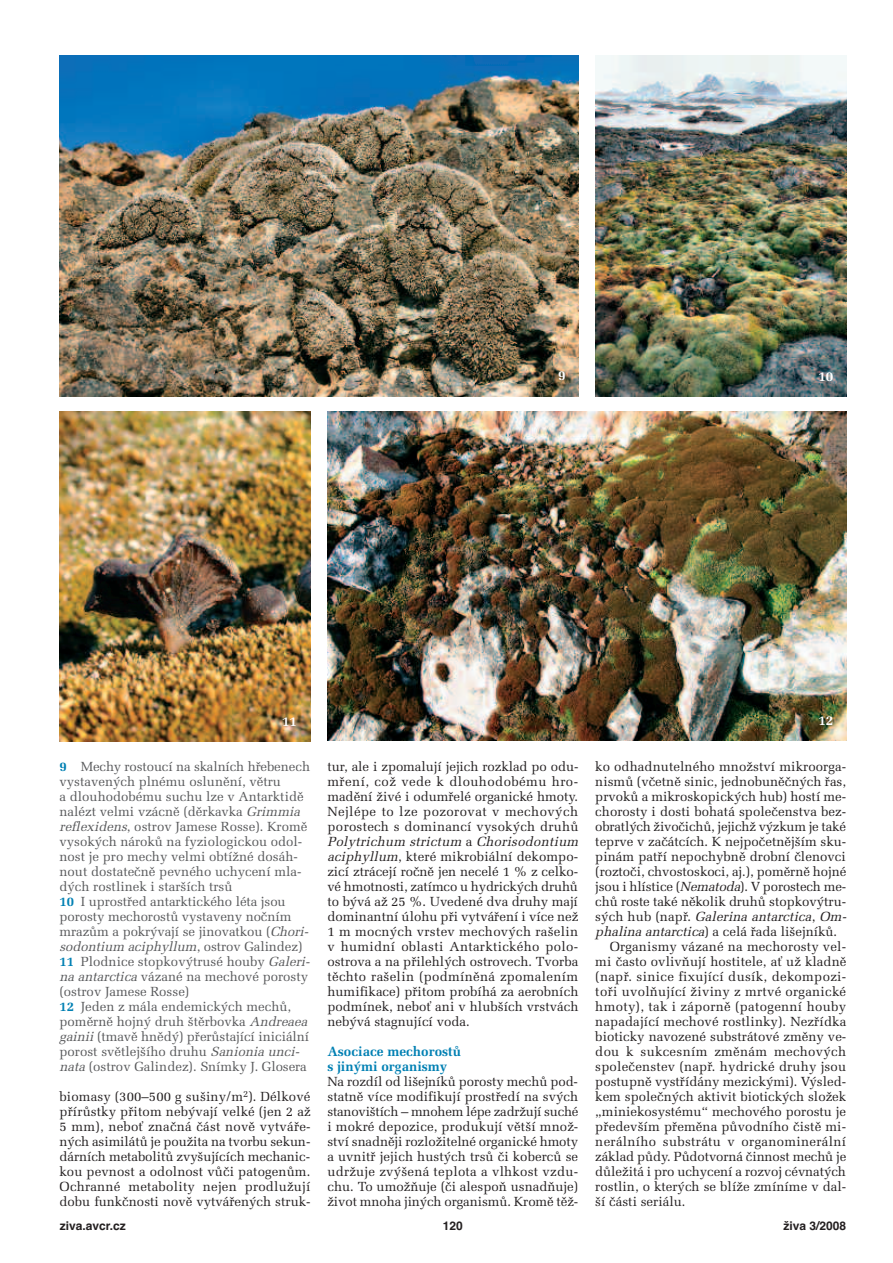
<style>
.page{position:relative;width:893px;height:1263px;background:#fff}
.page>*{position:absolute;margin:0;border:0;box-sizing:border-box;transform-origin:0 0}
.t1{font:700 13.5px/15px "Melior CE";color:#0080b3}
.t2{font:700 13.5px "Melior CE";color:#fff}
.t3{font:13.2px/15px "Melior CE";color:#231f20;text-align:justify}
.t4{font:13.2px/15px "Melior CE";color:#57585a}
.t5{font:13.2px "Melior CE";letter-spacing:.02em;color:#231f20}
.t6{font:13.2px "Melior CE";letter-spacing:.025em;color:#231f20}
.t7{font:italic 13.2px "Melior CE";color:#231f20}
.t8{font:700 12px "Helvetica CE";color:#231f20}
.s1{font-weight:700;color:#0080b3}
.s2{font-style:italic}
.s3{font-style:normal}
</style>
<div class="page">
<img style="left:595px;top:55px;width:251px;height:341px">
<img style="left:60px;top:55px;width:518px;height:341px">
<img style="left:327px;top:411px;width:519px;height:330px">
<img style="left:60px;top:411px;width:250px;height:330px">
<p class="t2" style="left:558px;top:371px;width:9px">9</p>
<p class="t2" style="left:818px;top:372px;width:17px">10</p>
<p class="t2" style="left:282px;top:716px;width:17px">11</p>
<p class="t2" style="left:818px;top:715px;width:17px">12</p>
<p class="t4" style="left:60px;top:761px;width:254px"><span class="s1">9</span> Mechy rostoucí na skalních hřebenech vystavených plnému oslunění, větru<br>a dlouhodobému suchu lze v Antarktidě nalézt velmi vzácně (děrkavka <span class="s2">Grimmia reflexidens</span>, ostrov Jamese Rosse). Kromě vysokých nároků na fyziologickou odol&shy;nost je pro mechy velmi obtížné dosáh&shy;nout dostatečně pevného uchycení mla&shy;dých rostlinek i starších trsů<br><span class="s1">10</span> I uprostřed antarktického léta jsou porosty mechorostů vystaveny nočním mrazům a pokrývají se jinovatkou (<span class="s2">Chori&shy;sodontium aciphyllum</span>, o s tr o v G a l i n d e z )<br><span class="s1">11</span> Plodnice stopkovýtrusé houby <span class="s2">Galeri&shy;na antarctica</span>vázané na mechové porosty (ostrov Jamese Rosse)<br><span class="s1">12</span> Jeden z mála endemických mechů, poměrně hojný druh štěrbovka <span class="s2">Andreaea gainii</span>(tmavě hnědý) přerůstající iniciální porost světlejšího druhu <span class="s2">Sanionia unci&shy;nata</span>(ostrov Galindez). Snímky J. Glosera</p>
<p class="t3" style="left:60px;top:1091px;width:253px">biomasy (300–500 g sušiny/m<sup>2</sup>). Délkové přírůstky přitom nebývají velké (jen 2 až 5 mm), neboť značná část nově vytváře&shy;ných asimilátů je použita na tvorbu sekun&shy;dárních metabolitů zvyšujících mechanic&shy;kou pevnost a odolnost vůči patogenům.<br>Ochranné metabolity nejen prodlužují dobu funkčnosti nově vytvářených struk-</p>
<p class="t3" style="left:327px;top:761px;width:255px;text-align:left">tur, ale i zpomalují jejich rozklad po odu&shy;mření, což vede k dlouhodobému hro&shy;madění živé i odumřelé organické hmoty.<br>Nejlépe to lze pozorovat v mechových porostech s dominancí vysokých druhů <span class="s2">Polytrichum strictum</span> a <span class="s2">Chorisodontium aciphyllum</span>, které mikrobiální dekompo&shy;zicí ztrácejí ročně jen necelé 1 % z celko&shy;vé hmotnosti, zatímco u hydrických druhů to bývá až 25 %. Uvedené dva druhy mají dominantní úlohu při vytváření i více než 1 m mocných vrstev mechových rašelin v humidní oblasti Antarktického polo&shy;ostrova a na přilehlých ostrovech. Tvorba těchto rašelin (podmíněná zpomalením humifikace) přitom probíhá za aerobních podmínek, neboť ani v hlubších vrstvách nebývá stagnující voda.</p>
<p class="t1" style="left:327px;top:1046px;width:135px">Asociace mechorostů s jinými organismy</p>
<p class="t3" style="left:327px;top:1076px;width:253px">Na rozdíl od lišejníků porosty mechů pod&shy;statně více modifikují prostředí na svých stanovištích – mnohem lépe zadržují suché i mokré depozice, produkují větší množ&shy;ství snadněji rozložitelné organické hmoty a uvnitř jejich hustých trsů či koberců se udržuje zvýšená teplota a vlhkost vzdu&shy;chu. To umožňuje (či alespoň usnadňuje) život mnoha jiných organismů. Kromě těž-</p>
<p class="t3" style="left:595px;top:761px;width:252px">ko odhadnutelného množství mikroorga-</p>
<p class="t3" style="left:595px;top:776px;width:252px">nismů (včetně sinic, jednobuněčných řas,</p>
<p class="t3" style="left:595px;top:791px;width:252px">prvoků a mikroskopických hub) hostí me-</p>
<p class="t3" style="left:595px;top:806px;width:252px">chorosty i dosti bohatá společenstva bez-</p>
<p class="t3" style="left:595px;top:821px;width:252px">obratlých živočichů, jejichž výzkum je také</p>
<p class="t3" style="left:595px;top:836px;width:252px">teprve v začátcích. K nejpočetnějším sku-</p>
<p class="t3" style="left:595px;top:851px;width:252px">pinám patří nepochybně drobní členovci</p>
<p class="t3" style="left:595px;top:866px;width:253px">(roztoči, chvostoskoci, aj.), poměrně hojné</p>
<p class="t3" style="left:595px;top:881px;width:252px">jsou i hlístice (<span class="s2">Nematoda</span>). V porostech me-</p>
<p class="t3" style="left:595px;top:896px;width:252px">chů roste také několik druhů stopkovýtru-</p>
<p class="t7" style="left:595px;top:912px;width:255px"><span class="s3">s ý c h h u b ( n a p ř.</span> Galerina antarctica<span class="s3">,</span> Om-</p>
<p class="t3" style="left:595px;top:926px;width:243px"><span class="s2">phalina antarctica</span>) a celá řada lišejníků.</p>
<p class="t3" style="left:610px;top:941px;width:238px">Organismy vázané na mechorosty vel-</p>
<p class="t3" style="left:595px;top:956px;width:253px">mi často ovlivňují hostitele, ať už kladně</p>
<p class="t6" style="left:595px;top:972px;width:252px">(např. sinice fixující dusík, dekompozi-</p>
<p class="t5" style="left:595px;top:987px;width:252px">toři uvolňující živiny z mrtvé organické</p>
<p class="t5" style="left:595px;top:1002px;width:252px">hmoty), tak i záporně (patogenní houby</p>
<p class="t3" style="left:595px;top:1016px;width:252px">napadající mechové rostlinky). Nezřídka</p>
<p class="t3" style="left:595px;top:1031px;width:253px">bioticky navozené substrátové změny ve-</p>
<p class="t5" style="left:595px;top:1047px;width:252px">dou k sukcesním změnám mechových</p>
<p class="t3" style="left:595px;top:1061px;width:252px">společenstev (např. hydrické druhy jsou</p>
<p class="t3" style="left:595px;top:1076px;width:252px">postupně vystřídány mezickými). Výsled-</p>
<p class="t3" style="left:595px;top:1091px;width:252px">kem společných aktivit biotických složek</p>
<p class="t3" style="left:595px;top:1106px;width:252px">„miniekosystému“ mechového porostu je</p>
<p class="t3" style="left:595px;top:1121px;width:252px">především přeměna původního čistě mi-</p>
<p class="t5" style="left:595px;top:1137px;width:252px">nerálního substrátu v organominerální</p>
<p class="t3" style="left:595px;top:1151px;width:252px">základ půdy. Půdotvorná činnost mechů je</p>
<p class="t3" style="left:595px;top:1166px;width:252px">důležitá i pro uchycení a rozvoj cévnatých</p>
<p class="t3" style="left:595px;top:1181px;width:252px">rostlin, o kterých se blíže zmíníme v dal-</p>
<p class="t3" style="left:595px;top:1196px;width:92px">ší části seriálu.</p>
<p class="t8" style="left:60px;top:1219px;width:68px">ziva.avcr.cz</p>
<p class="t8" style="left:443px;top:1219px;width:22px">120</p>
<p class="t8" style="left:783px;top:1219px;width:64px">živa 3/2008</p>
</div>
